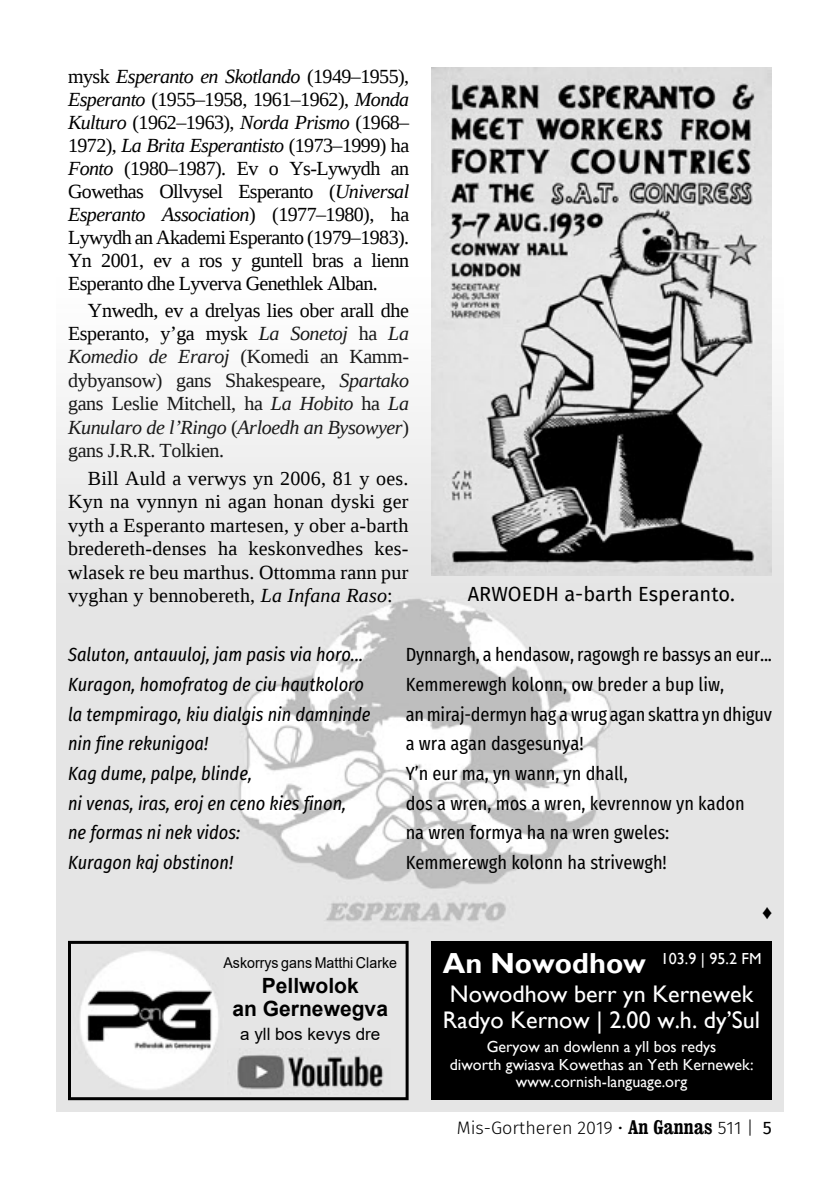
<style>
.page{position:relative;width:840px;height:1191px;background:#fff}
.page>*{position:absolute;margin:0;border:0;box-sizing:border-box;transform-origin:0 0}
.t1{font:700 29px "Gill Sans";color:#fff}
.t2{font:24px/26.4px "Gill Sans";color:#fff}
.t3{font:700 21px/22.8px "Arial";color:#000;text-align:center}
.t4{font:20px/23px "Liberation Serif";letter-spacing:-.01em;color:#000;text-align:justify}
.t5{font:20px/23.4px "Liberation Serif";letter-spacing:-.02em;color:#1a1a1a;text-align:justify}
.t6{font:20px "Fira Sans";color:#000}
.t7{font:19px/29.6px "Fira Sans Condensed";color:#000}
.t8{font:italic 19px/29.6px "Fira Sans Condensed";color:#000}
.t9{font:300 18px "Fira Sans";color:#000}
.t10{font:17px "Arial";color:#000}
.t11{font:16px/17.6px "Gill Sans";color:#fff;text-align:center}
.t12{font:15px "Arial";color:#000;scale:.95 1}
.s1{font-style:italic}
.s2{color:#000}
.s3{font-family:"Clarendon";font-weight:700;font-stretch:condensed;font-size:20px}
.s4{font-weight:400}
</style>
<div class="page">
<img style="left:57px;top:272px;width:725px;height:839px">
<img style="left:431px;top:68px;width:340px;height:508px">
<svg style="left:68px;top:941px;width:340px;height:159px;background:#c9c9c9"></svg>
<img style="left:73px;top:945px;width:150px;height:150px">
<img style="left:227px;top:1048px;width:163px;height:46px">
<div style="left:431px;top:941px;width:340px;height:159px;background:#000"></div>
<p class="t4" style="left:68px;top:66px;width:342px">mysk <span class="s1">Esperanto en Skotlando</span> (1949–1955), <span class="s1">Esperanto</span> (1955–1958, 1961–1962), <span class="s1">Monda Kulturo</span> (1962–1963), <span class="s1">Norda Prismo</span> (1968– 1972), <span class="s1">La Brita Esperantisto</span> (1973–1999) ha <span class="s1">Fonto</span> (1980–1987). Ev o Ys-Lywydh an Gowethas Ollvysel Esperanto (<span class="s1">Universal Esperanto Association</span>) (1977–1980), ha Lywydh an Akademi Esperanto (1979–1983).<br>Yn 2001, ev a ros y guntell bras a lienn Esperanto dhe Lyverva Genethlek Alban.</p>
<p class="t5" style="left:68px;top:300px;width:342px;text-indent:20px"><span class="s2">Ynwedh, ev a drelyas lies ober arall dhe Esperanto, y’ga mysk</span> <span class="s1">La Sonetoj</span> ha <span class="s1">La Komedio de Eraroj</span> (Komedi an Kamm&shy;dybyansow) gans Shakespeare, <span class="s1">Spartako </span>gans Leslie Mitchell, ha <span class="s1">La Hobito</span> ha <span class="s1">La Kunularo de l’Ringo</span> (<span class="s1">Arloedh an Bysowyer</span>) gans J.R.R. Tolkien.</p>
<p class="t4" style="left:68px;top:468px;width:341px;text-indent:20px">Bill Auld a verwys yn 2006, 81 y oes.<br>Kyn na vynnyn ni agan honan dyski ger vyth a Esperanto martesen, y ober a-barth bredereth-denses ha keskonvedhes kes&shy;wlasek re beu marthus. Ottomma rann pur vyghan y bennobereth, <span class="s1">La Infana Raso</span>:</p>
<p class="t6" style="left:467px;top:582px;width:268px">ARWOEDH a-barth Esperanto.</p>
<p class="t8" style="left:68px;top:640px;width:304px">Saluton, antauuloj, jam pasis via horo...<br>Kuragon, homofratog de ciu hautkoloro la tempmirago, kiu dialgis nin damninde nin fine rekunigoa!<br>Kag dume, palpe, blinde,<br>ni venas, iras, eroj en ceno kies finon,<br>ne formas ni nek vidos:<br>Kuragon kaj obstinon!</p>
<p class="t7" style="left:405px;top:640px;width:367px">Dynnargh, a hendasow, ragowgh re bassys an eur...<br>Kemmerewgh kolonn, ow breder a bup liw,<br>an miraj-dermyn hag a wrug agan skattra yn dhiguv a wra agan dasgesunya!<br>Y’n eur ma, yn wann, yn dhall,<br>dos a wren, mos a wren, kevrennow yn kadon<br>na wren formya ha na wren gweles:<br>Kemmerewgh kolonn ha strivewgh!</p>
<p class="t12" style="left:223px;top:956px;width:184px">Askorrys gans Matthi Clarke</p>
<p class="t3" style="left:232px;top:976px;width:157px">Pellwolok<br>an Gernewegva</p>
<p class="t10" style="left:240px;top:1027px;width:142px">a yll bos kevys dre</p>
<p class="t4" style="left:761px;top:902px;width:12px">♦</p>
<p class="t11" style="left:660px;top:951px;width:102px">103.9 | 95.2 FM</p>
<h1 class="t1" style="left:442px;top:953px;width:205px">An Nowodhow</h1>
<p class="t2" style="left:442px;top:983px;width:318px">Nowodhow berr yn Kernewek<br>Radyo Kernow | 2.00 w.h. dy’Sul</p>
<p class="t11" style="left:449px;top:1039px;width:305px">Geryow an dowlenn a yll bos redys<br>diworth gwiasva Kowethas an Yeth Kernewek: www.cornish-language.org</p>
<p class="t9" style="left:456px;top:1117px;width:316px">Mis-Gortheren 2019 • <span class="s3">An Gannas</span> 511 | <span class="s4">5</span></p>
</div>
